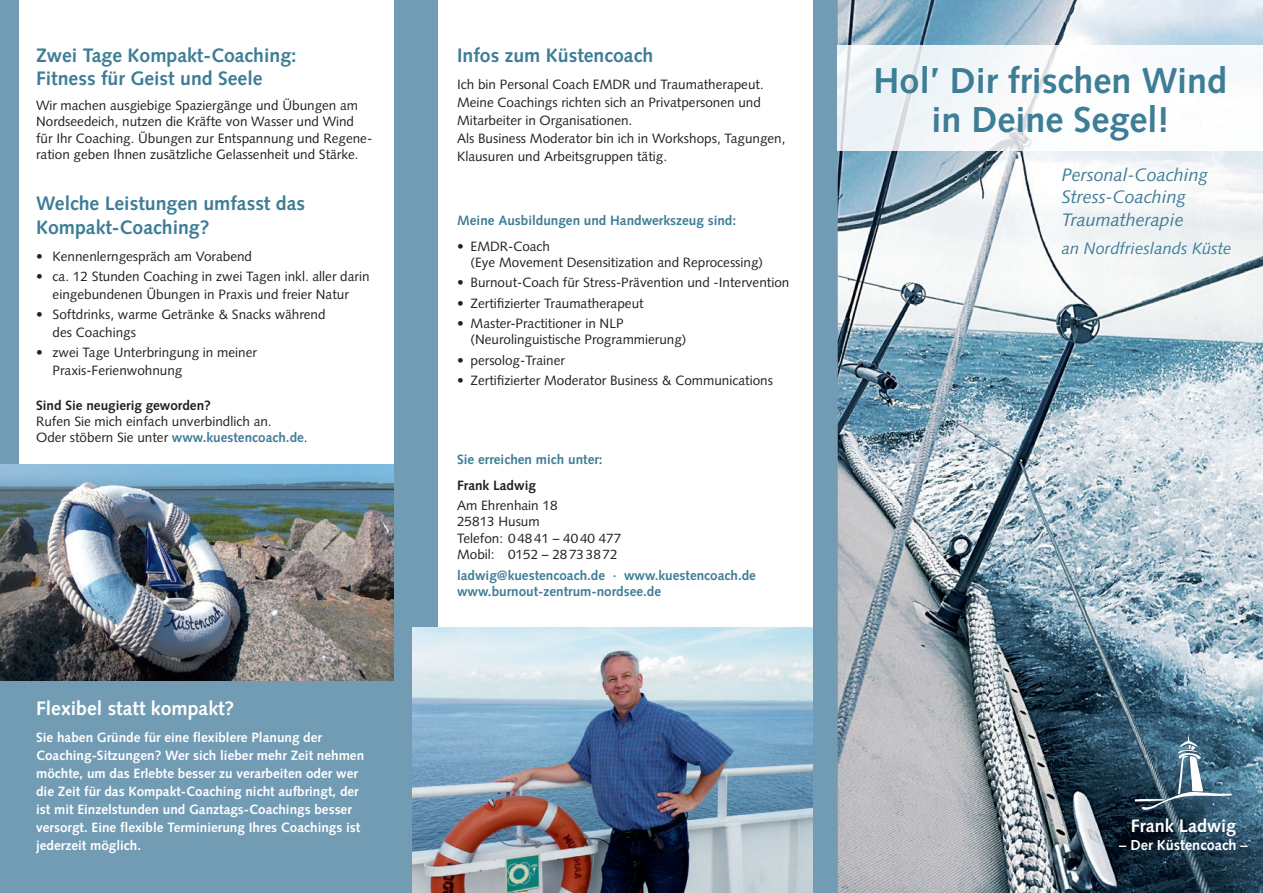
<style>
.page{position:relative;width:1263px;height:893px;background:#fff}
.page>*{position:absolute;margin:0;border:0;box-sizing:border-box;transform-origin:0 0}
.t1{font:700 36px/39px "Syntax";color:#3d7d96;text-align:center}
.t2{font:700 19.5px/23.4px "Syntax";color:#3d7d96}
.t3{font:700 19.5px "Syntax";color:#fff}
.t4{font:700 18.15px "Syntax";color:#fff}
.t5{font:italic 18px/21.6px "Syntax";color:#3d7d96}
.t6{font:italic 16.5px "Syntax";color:#3d7d96}
.t7{font:700 14.4px "Syntax";color:#fff}
.t8{font:13.5px/16.2px "Syntax";color:#231f20}
.t9{font:700 13.5px/18px "Syntax";color:#fff}
.t10{font:700 13.5px/16.2px "Syntax";color:#3d7d96}
.t11{font:700 13.5px "Syntax";color:#231f20}
.s1{font-weight:700;color:#437d98}
</style>
<div class="page">
<div style="left:0;top:0;width:840px;height:893px;background:#729bb4"></div>
<img style="left:838px;top:0;width:425px;height:893px">
<img style="left:838px;top:46px;width:425px;height:105px">
<div style="left:19px;top:0;width:374px;height:554px;background:#fff"></div>
<svg style="left:1135px;top:735px;width:97px;height:75px;background:#4e6f82"></svg>
<div style="left:438px;top:0;width:374px;height:893px;background:#fff"></div>
<img style="left:412px;top:628px;width:400px;height:265px">
<img style="left:0;top:465px;width:393px;height:216px">
<h2 class="t2" style="left:36px;top:43px;width:262px">Zwei Tage Kompakt-Coaching:<br>Fitness für Geist und Seele</h2>
<p class="t8" style="left:36px;top:97px;width:338px">Wir machen ausgiebige Spaziergänge und Übungen am Nordseedeich, nutzen die Kräfte von Wasser und Wind für Ihr Coaching. Übungen zur Entspannung und Regene&shy;ration geben Ihnen zusätzliche Gelassenheit und Stärke.</p>
<h2 class="t2" style="left:36px;top:192px;width:270px">Welche Leistungen umfasst das<br>Kompakt-Coaching?</h2>
<p class="t8" style="left:36px;top:248px;width:217px">• Kennenlerngespräch am Vorabend</p>
<p class="t8" style="left:36px;top:267px;width:335px;line-height:18px;text-align:center">• ca. 12 Stunden Coaching in zwei Tagen inkl. aller darin eingebundenen Übungen in Praxis und freier Natur</p>
<p class="t8" style="left:53px;top:305px;width:274px;line-height:18px;text-indent:-16px">• Softdrinks, warme Getränke &amp; Snacks während des Coachings</p>
<p class="t8" style="left:53px;top:344px;width:206px;line-height:18px;text-indent:-16px">• zwei Tage Unterbringung in meiner<br>Praxis-Ferienwohnung</p>
<p class="t11" style="left:36px;top:397px;width:176px">Sind Sie neugierig geworden?</p>
<p class="t8" style="left:36px;top:413px;width:273px">Rufen Sie mich einfach unverbindlich an.<br>Oder stöbern Sie unter <span class="s1">www.kuestencoach.de</span>.</p>
<h2 class="t3" style="left:36px;top:697px;width:200px">Flexibel statt kompakt?</h2>
<p class="t9" style="left:36px;top:729px;width:330px">Sie haben Gründe für eine flexiblere Planung der Coaching-Sitzungen? Wer sich lieber mehr Zeit nehmen möchte, um das Erlebte besser zu verarbeiten oder wer die Zeit für das Kompakt-Coaching nicht aufbringt, der ist mit Einzelstunden und Ganztags-Coachings besser versorgt. Eine flexible Terminierung Ihres Coachings ist jederzeit möglich.</p>
<h2 class="t2" style="left:457px;top:43px;width:198px">Infos zum Küstencoach</h2>
<p class="t8" style="left:457px;top:75px;width:330px;line-height:18px">Ich bin Personal Coach EMDR und Traumatherapeut.<br>Meine Coachings richten sich an Privatpersonen und Mitarbeiter in Organisationen.<br>Als Business Moderator bin ich in Workshops, Tagungen, Klausuren und Arbeitsgruppen tätig.</p>
<p class="t10" style="left:457px;top:213px;width:281px">Meine Ausbildungen und Handwerkszeug sind:</p>
<p class="t8" style="left:471px;top:238px;width:294px;text-indent:-14px">• EMDR-Coach<br>(Eye Movement Desensitization and Reprocessing)</p>
<p class="t8" style="left:457px;top:274px;width:334px">• Burnout-Coach für Stress-Prävention und -Intervention</p>
<p class="t8" style="left:457px;top:295px;width:188px">• Zertifizierter Traumatherapeut</p>
<p class="t8" style="left:471px;top:315px;width:217px;text-indent:-14px">• Master-Practitioner in NLP (Neurolinguistische Programmierung)</p>
<p class="t8" style="left:457px;top:352px;width:109px">• persolog-Trainer</p>
<p class="t8" style="left:457px;top:372px;width:317px">• Zertifizierter Moderator Business &amp; Communications</p>
<p class="t10" style="left:457px;top:451px;width:147px">Sie erreichen mich unter:</p>
<p class="t11" style="left:457px;top:477px;width:80px">Frank Ladwig</p>
<p class="t8" style="left:457px;top:497px;width:166px">Am Ehrenhain 18<br>25813 Husum<br>Telefon: 0 48 41 – 40 40 477<br>Mobil: 0152 – 28 73 38 72</p>
<p class="t10" style="left:457px;top:567px;width:300px">ladwig@kuestencoach.de · www.kuestencoach.de www.burnout-zentrum-nordsee.de</p>
<h1 class="t1" style="left:874px;top:62px;width:355px">Hol’ Dir frischen Wind in Deine Segel!</h1>
<h3 class="t5" style="left:1062px;top:164px;width:148px">Personal-Coaching<br>Stress-Coaching</h3>
<h3 class="t5" style="left:1062px;top:209px;width:124px">Traumatherapie</h3>
<p class="t6" style="left:1062px;top:239px;width:171px">an Nordfrieslands Küste</p>
<h3 class="t4" style="left:1131px;top:816px;width:107px">Frank Ladwig</h3>
<p class="t7" style="left:1119px;top:837px;width:130px">– Der Küstencoach –</p>
</div>
